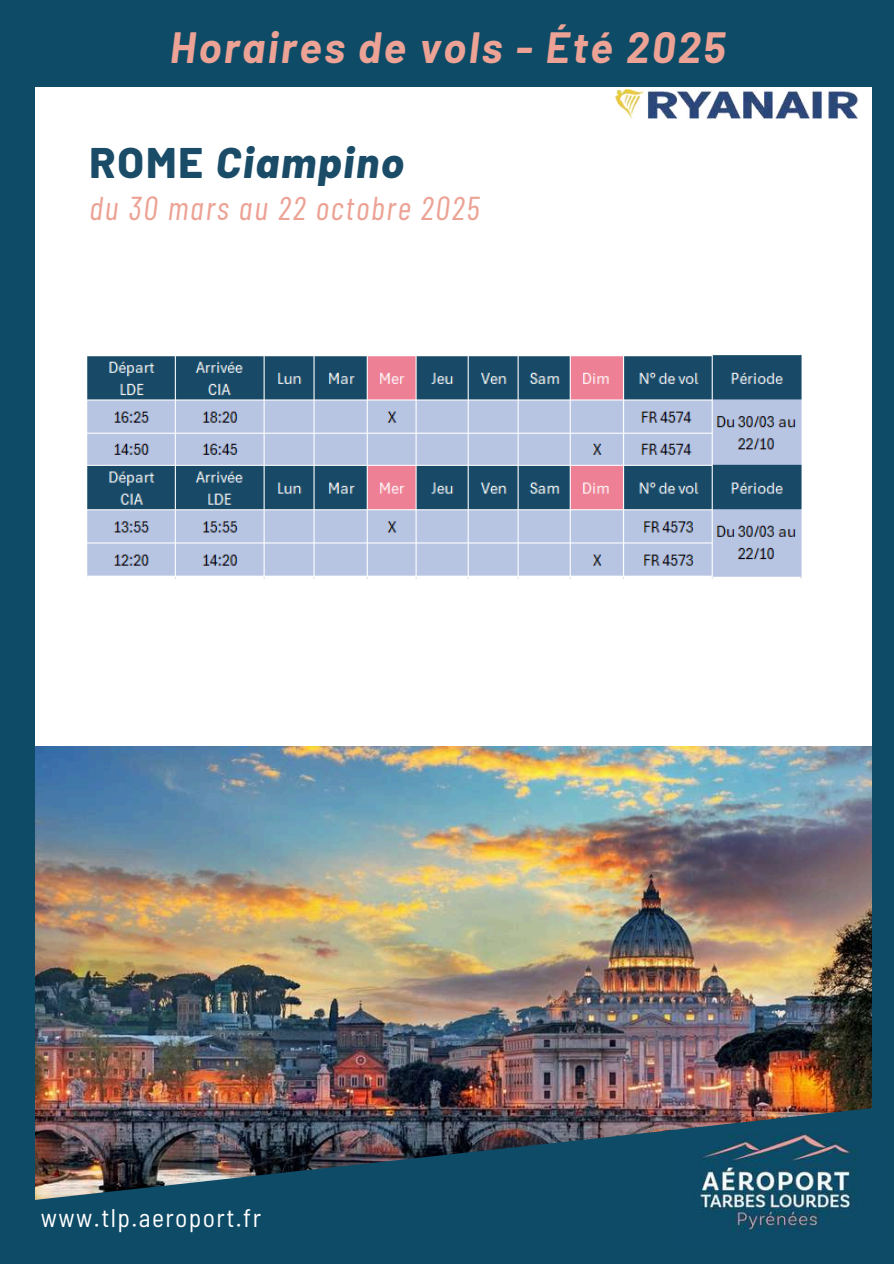
<style>
.page{position:relative;width:894px;height:1264px;background:#fff}
.page>*{position:absolute;margin:0;border:0;box-sizing:border-box;transform-origin:0 0}
.t1{font:italic 700 42.75px "Barlow";letter-spacing:.055em;color:#eca294}
.t2{font:italic 800 42.75px "Barlow";letter-spacing:.045em;color:#1a4c68}
.t3{font:italic 33px "Barlow Condensed";letter-spacing:.055em;color:#eca294}
.t4{font:semi-condensed 25.5px "Barlow";letter-spacing:.055em;color:#fff}
.s1{font-style:normal}
</style>
<div class="page">
<img style="left:34px;top:746px;width:838px;height:358px">
<img style="left:34px;top:1104px;width:859px;height:159px">
<div style="left:0;top:0;width:893px;height:86px;background:#0e4b67"></div>
<div style="left:0;top:0;width:34px;height:1263px;background:#0e4b67"></div>
<div style="left:872px;top:0;width:21px;height:1247px;background:#0e4b67"></div>
<img style="left:672px;top:1132px;width:200px;height:110px">
<img style="left:615px;top:89px;width:243px;height:30px">
<img style="left:87px;top:354px;width:715px;height:224px">
<p class="t1" style="left:170px;top:20px;width:557px">Horaires de vols - Été 2025</p>
<p class="t2" style="left:89px;top:135px;width:316px"><span class="s1">ROME</span> Ciampino</p>
<p class="t3" style="left:89px;top:187px;width:391px">du 30 mars au 22 octobre 2025</p>
<p class="t4" style="left:41px;top:1201px;width:222px">www.tlp.aeroport.fr</p>
</div>
